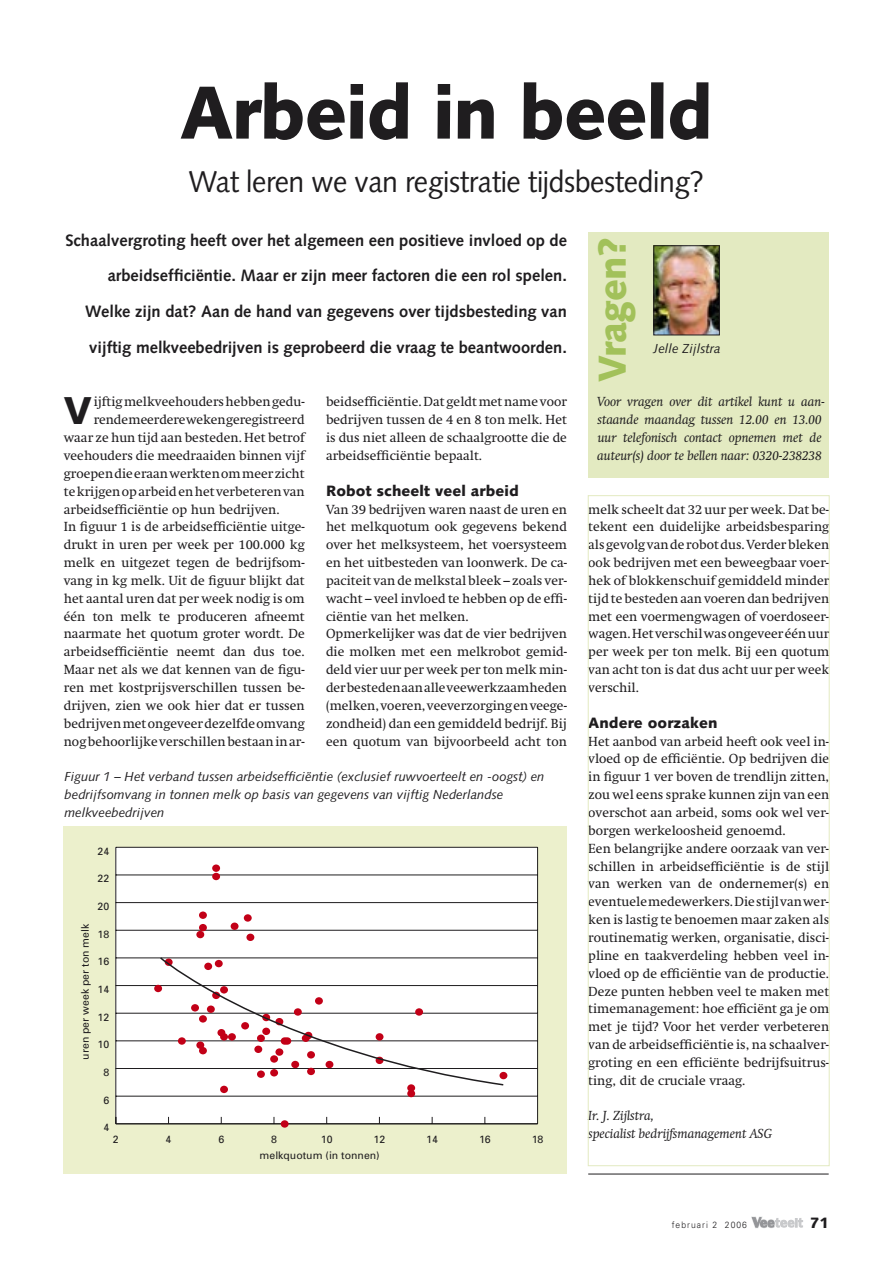
<style>
.page{position:relative;width:893px;height:1263px;background:#fff}
.page>*{position:absolute;margin:0;border:0;box-sizing:border-box;transform-origin:0 0}
.k50{font:900 75px "Syntax";letter-spacing:-.015em;color:#1f1d1f;scale:.95 1}
.ok20{font:900 39px "Syntax";letter-spacing:-.015em;color:#a2c15a;scale:.95 1}
.initiaal{font:900 38.85px "Syntax";color:#1f1d1f}
.ok20-2{font:30px "Syntax";letter-spacing:-.015em;color:#1f1d1f;scale:.95 1}
.i{font:700 16.5px/35.7px "Syntax";color:#1f1d1f;text-align:right}
.tk{font:900 15px "Syntax";letter-spacing:.005em;color:#1f1d1f}
.initiaal-2{font:13.05px/17.9px "Swift";letter-spacing:.005em;color:#1f1d1f;text-align:justify}
.pc{font:italic 13.05px/17.9px "Swift";color:#1f1d1f}
.bs{font:italic 13.05px/17.9px "Syntax";color:#1f1d1f}
.t1{font:10.5px "Univers";color:#1f1d1f}
.t2{font:300 9px "Univers";letter-spacing:.12em;color:#1f1d1f;scale:.95 1}
</style>
<div class="page">
<svg style="left:751px;top:1216px;width:52px;height:12px"></svg>
<hr style="left:588px;top:1174px;width:241px;height:1px;background:#1f1d1f">
<div style="left:588px;top:232px;width:241px;height:246px;background:#e3eac1"></div>
<div style="left:588px;top:496px;width:241px;height:670px;border:1px solid #e3eac1"></div>
<div style="left:64px;top:826px;width:503px;height:348px;background:#ecf0cc"></div>
<div style="left:116px;top:847px;width:421px;height:276px;background:#fff"></div>
<hr style="left:537px;top:847px;width:1px;height:277px;background:#1f1d1f">
<hr style="left:115px;top:847px;width:1px;height:277px;background:#1f1d1f">
<hr style="left:116px;top:1123px;width:422px;height:1px;background:#1f1d1f">
<hr style="left:116px;top:1096px;width:422px;height:1px;background:#1f1d1f">
<hr style="left:116px;top:1068px;width:422px;height:1px;background:#1f1d1f">
<hr style="left:116px;top:1040px;width:422px;height:1px;background:#1f1d1f">
<hr style="left:116px;top:1013px;width:422px;height:1px;background:#1f1d1f">
<hr style="left:116px;top:985px;width:422px;height:1px;background:#1f1d1f">
<hr style="left:116px;top:957px;width:422px;height:1px;background:#1f1d1f">
<hr style="left:116px;top:930px;width:422px;height:1px;background:#1f1d1f">
<hr style="left:116px;top:902px;width:422px;height:1px;background:#1f1d1f">
<hr style="left:116px;top:874px;width:422px;height:1px;background:#1f1d1f">
<hr style="left:116px;top:847px;width:422px;height:1px;background:#1f1d1f">
<div style="left:154px;top:985px;width:8px;height:7px;background:#c20017;border-radius:50%"></div>
<div style="left:199px;top:924px;width:8px;height:7px;background:#c20017;border-radius:50%"></div>
<div style="left:220px;top:1086px;width:8px;height:7px;background:#c20017;border-radius:50%"></div>
<div style="left:231px;top:922px;width:8px;height:8px;background:#c20017;border-radius:50%"></div>
<div style="left:246px;top:934px;width:8px;height:7px;background:#c20017;border-radius:50%"></div>
<div style="left:281px;top:1120px;width:8px;height:8px;background:#c20017;border-radius:50%"></div>
<div style="left:407px;top:1084px;width:8px;height:8px;background:#c20017;border-radius:50%"></div>
<div style="left:196px;top:931px;width:8px;height:7px;background:#c20017;border-radius:50%"></div>
<div style="left:244px;top:914px;width:8px;height:8px;background:#c20017;border-radius:50%"></div>
<div style="left:407px;top:1090px;width:8px;height:7px;background:#c20017;border-radius:50%"></div>
<div style="left:212px;top:864px;width:8px;height:8px;background:#c20017;border-radius:50%"></div>
<div style="left:199px;top:911px;width:8px;height:8px;background:#c20017;border-radius:50%"></div>
<div style="left:499px;top:1072px;width:8px;height:7px;background:#c20017;border-radius:50%"></div>
<div style="left:212px;top:873px;width:8px;height:7px;background:#c20017;border-radius:50%"></div>
<svg style="left:158px;top:957px;width:347px;height:129px"></svg>
<img style="left:655px;top:247px;width:63px;height:86px">
<div style="left:653px;top:245px;width:67px;height:90px;border:1px solid #1f1d1f"></div>
<p class="k50" style="left:180px;top:68px;width:562px">Arbeid in beeld</p>
<p class="ok20-2" style="left:189px;top:164px;width:544px">Wat leren we van registratie tijdsbesteding?</p>
<p class="i" style="left:65px;top:222px;width:503px">Schaalvergroting heeft over het algemeen een positieve invloed op de arbeidsefficiëntie. Maar er zijn meer factoren die een rol spelen.<br>Welke zijn dat? Aan de hand van gegevens over tijdsbesteding van vijftig melkveebedrijven is geprobeerd die vraag te beantwoorden.</p>
<p class="ok20" style="left:589px;top:382px;width:154px;rotate:-90deg">Vragen?</p>
<p class="bs" style="left:653px;top:339px;width:69px">Jelle Zijlstra</p>
<p class="initiaal" style="left:64px;top:388px;width:30px">V</p>
<p class="initiaal-2" style="left:94px;top:393px;width:212px">ijftig melkveehouders hebben gedu-</p>
<p class="initiaal-2" style="left:94px;top:411px;width:212px">rende meerdere weken geregistreerd</p>
<p class="initiaal-2" style="left:64px;top:429px;width:242px">waar ze hun tijd aan besteden. Het betrof</p>
<p class="initiaal-2" style="left:64px;top:447px;width:242px">veehouders die meedraaiden binnen vijf</p>
<p class="initiaal-2" style="left:64px;top:464px;width:242px">groepen die eraan werkten om meer zicht</p>
<p class="initiaal-2" style="left:64px;top:482px;width:242px">te krijgen op arbeid en het verbeteren van</p>
<p class="initiaal-2" style="left:64px;top:500px;width:217px">arbeidsefficiëntie op hun bedrijven.</p>
<p class="initiaal-2" style="left:64px;top:518px;width:242px">In figuur 1 is de arbeidsefficiëntie uitge&shy;drukt in uren per week per 100.000 kg melk en uitgezet tegen de bedrijfsom&shy;vang in kg melk. Uit de figuur blijkt dat het aantal uren dat per week nodig is om één ton melk te produceren afneemt naarmate het quotum groter wordt. De arbeidsefficiëntie neemt dan dus toe.<br>Maar net als we dat kennen van de figu&shy;ren met kostprijsverschillen tussen be&shy;drijven, zien we ook hier dat er tussen bedrijven met ongeveer dezelfde omvang nog behoorlijke verschillen bestaan in ar-</p>
<p class="initiaal-2" style="left:326px;top:393px;width:242px">beidsefficiëntie. Dat geldt met name voor bedrijven tussen de 4 en 8 ton melk. Het is dus niet alleen de schaalgrootte die de arbeidsefficiëntie bepaalt.</p>
<p class="tk" style="left:326px;top:482px;width:194px">Robot scheelt veel arbeid</p>
<p class="initiaal-2" style="left:326px;top:500px;width:242px">Van 39 bedrijven waren naast de uren en het melkquotum ook gegevens bekend over het melksysteem, het voersysteem en het uitbesteden van loonwerk. De ca&shy;paciteit van de melkstal bleek – zoals ver&shy;wacht – veel invloed te hebben op de effi&shy;ciëntie van het melken.</p>
<p class="initiaal-2" style="left:326px;top:625px;width:242px">Opmerkelijker was dat de vier bedrijven die molken met een melkrobot gemid&shy;deld vier uur per week per ton melk min&shy;der besteden aan alle veewerkzaamheden (melken, voeren, veeverzorging en veege&shy;zondheid) dan een gemiddeld bedrijf. Bij een quotum van bijvoorbeeld acht ton</p>
<p class="bs" style="left:64px;top:768px;width:482px">Figuur 1 – Het verband tussen arbeidsefficiëntie (exclusief ruwvoerteelt en -oogst) en bedrijfsomvang in tonnen melk op basis van gegevens van vijftig Nederlandse melkveebedrijven</p>
<p class="t1" style="left:98px;top:844px;width:13px">24</p>
<p class="t1" style="left:98px;top:872px;width:13px">22</p>
<p class="t1" style="left:98px;top:900px;width:13px">20</p>
<p class="t1" style="left:79px;top:1059px;width:137px;rotate:-90deg">uren per week per ton melk</p>
<p class="t1" style="left:98px;top:927px;width:13px">18</p>
<p class="t1" style="left:98px;top:955px;width:13px">16</p>
<p class="t1" style="left:98px;top:983px;width:13px">14</p>
<p class="t1" style="left:98px;top:1010px;width:13px">12</p>
<p class="t1" style="left:98px;top:1038px;width:13px">10</p>
<p class="t1" style="left:103px;top:1066px;width:7px">8</p>
<p class="t1" style="left:103px;top:1093px;width:7px">6</p>
<p class="t1" style="left:103px;top:1121px;width:7px">4</p>
<p class="t1" style="left:113px;top:1133px;width:7px">2</p>
<p class="t1" style="left:166px;top:1133px;width:7px">4</p>
<p class="t1" style="left:218px;top:1133px;width:7px">6</p>
<p class="t1" style="left:271px;top:1133px;width:7px">8</p>
<p class="t1" style="left:321px;top:1133px;width:13px">10</p>
<p class="t1" style="left:374px;top:1133px;width:13px">12</p>
<p class="t1" style="left:426px;top:1133px;width:13px">14</p>
<p class="t1" style="left:479px;top:1133px;width:13px">16</p>
<p class="t1" style="left:532px;top:1133px;width:13px">18</p>
<p class="t1" style="left:260px;top:1148px;width:122px">melkquotum (in tonnen)</p>
<p class="pc" style="left:597px;top:393px;width:229px">Voor vragen over dit artikel kunt u aan&shy;staande maandag tussen 12.00 en 13.00 uur telefonisch contact opnemen met de auteur(s) door te bellen naar: 0320-238238</p>
<p class="initiaal-2" style="left:588px;top:500px;width:242px">melk scheelt dat 32 uur per week. Dat be&shy;tekent een duidelijke arbeidsbesparing als gevolg van de robot dus. Verder bleken ook bedrijven met een beweegbaar voer&shy;hek of blokkenschuif gemiddeld minder tijd te besteden aan voeren dan bedrijven met een voermengwagen of voerdoseer&shy;wagen. Het verschil was ongeveer één uur per week per ton melk. Bij een quotum van acht ton is dat dus acht uur per week verschil.</p>
<p class="tk" style="left:588px;top:714px;width:131px">Andere oorzaken</p>
<p class="initiaal-2" style="left:588px;top:732px;width:242px">Het aanbod van arbeid heeft ook veel in&shy;vloed op de efficiëntie. Op bedrijven die in figuur 1 ver boven de trendlijn zitten, zou wel eens sprake kunnen zijn van een overschot aan arbeid, soms ook wel ver&shy;borgen werkeloosheid genoemd.</p>
<p class="initiaal-2" style="left:588px;top:839px;width:242px">Een belangrijke andere oorzaak van ver&shy;schillen in arbeidsefficiëntie is de stijl van werken van de ondernemer(s) en eventuele medewerkers. Die stijl van wer&shy;ken is lastig te benoemen maar zaken als routinematig werken, organisatie, disci&shy;pline en taakverdeling hebben veel in&shy;vloed op de efficiëntie van de productie.<br>Deze punten hebben veel te maken met timemanagement: hoe efficiënt ga je om met je tijd? Voor het verder verbeteren van de arbeidsefficiëntie is, na schaalver&shy;groting en een efficiënte bedrijfsuitrus&shy;ting, dit de cruciale vraag.</p>
<p class="pc" style="left:588px;top:1107px;width:67px">Ir. J. Zijlstra,</p>
<p class="pc" style="left:588px;top:1125px;width:185px">specialist bedrijfsmanagement ASG</p>
<p class="t2" style="left:672px;top:1219px;width:81px">februari 2 2006</p>
<p class="tk" style="left:810px;top:1213px;width:21px">71</p>
</div>
